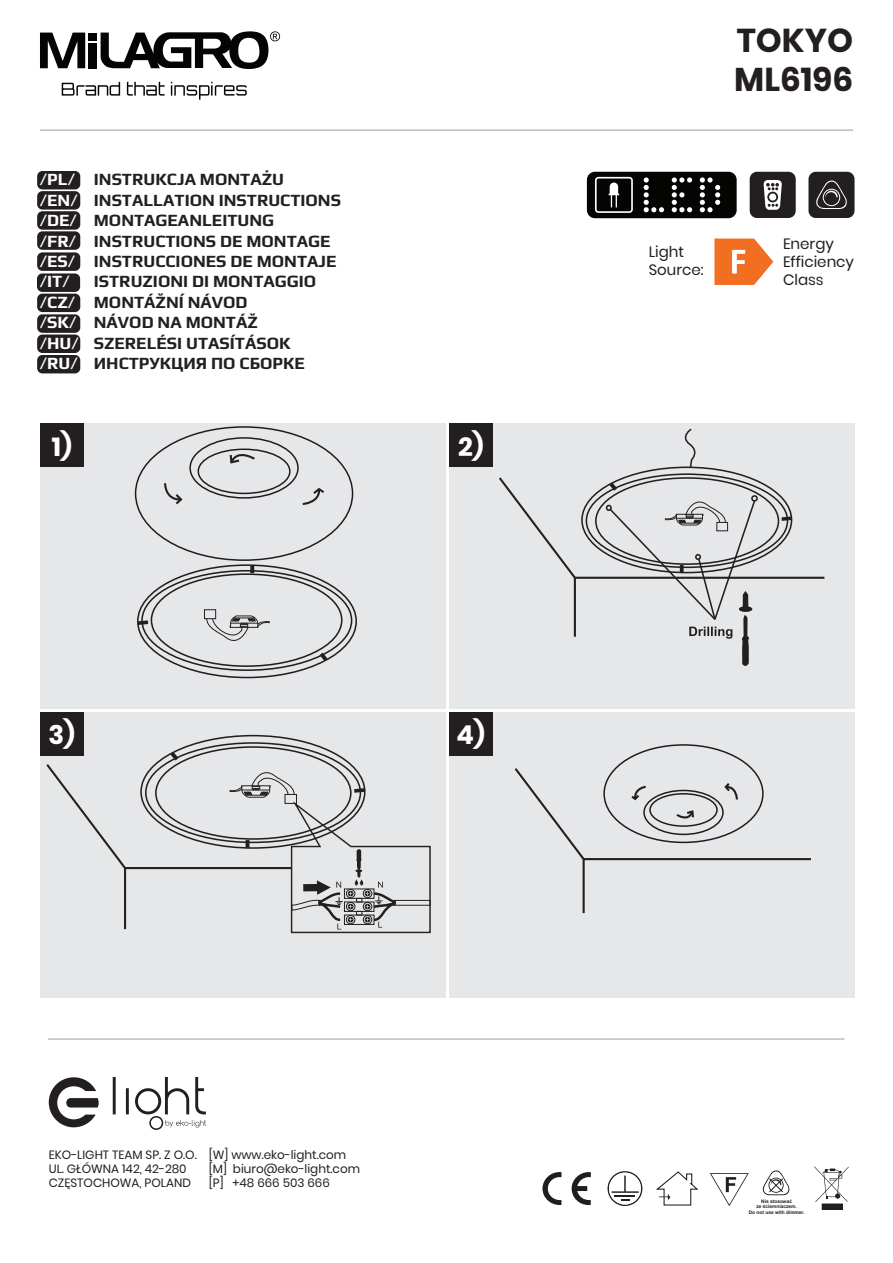
<style>
.page{position:relative;width:893px;height:1263px;background:#fff}
.page>*{position:absolute;margin:0;border:0;box-sizing:border-box;transform-origin:0 0}
.t1{font:700 33px/39.6px "Poppins";color:#231f20}
.t2{font:700 26.1px "Poppins";color:#fff}
.t3{font:700 16.95px/20.4px "Play";color:#231f20}
.t4{font:15px/18px "Poppins";color:#231f20}
.t5{font:12px/14.4px "Poppins";color:#231f20}
.t6{font:700 4.8px/5.4px "Arial";color:#201d1e;text-align:center}
.s1{color:#fff}
</style>
<div class="page">
<div style="left:37px;top:191px;width:43px;height:19px;background:#231f20;border-radius:5px"></div>
<div style="left:37px;top:211px;width:43px;height:19px;background:#231f20;border-radius:5px"></div>
<div style="left:37px;top:231px;width:43px;height:19px;background:#231f20;border-radius:5px"></div>
<div style="left:37px;top:252px;width:43px;height:19px;background:#231f20;border-radius:5px"></div>
<div style="left:37px;top:273px;width:43px;height:19px;background:#231f20;border-radius:5px"></div>
<div style="left:37px;top:294px;width:43px;height:18px;background:#231f20;border-radius:5px"></div>
<div style="left:37px;top:314px;width:43px;height:19px;background:#231f20;border-radius:5px"></div>
<div style="left:37px;top:335px;width:43px;height:18px;background:#231f20;border-radius:5px"></div>
<div style="left:37px;top:355px;width:43px;height:18px;background:#231f20;border-radius:5px"></div>
<div style="left:37px;top:171px;width:43px;height:18px;background:#231f20;border-radius:5px"></div>
<hr style="left:40px;top:129px;width:813px;height:2px;background:#bcbdc0">
<hr style="left:48px;top:1038px;width:796px;height:2px;background:#bcbdc0">
<svg style="left:572px;top:1172px;width:19px;height:33px"></svg>
<svg style="left:542px;top:1172px;width:19px;height:33px"></svg>
<svg style="left:762px;top:1170px;width:28px;height:25px"></svg>
<svg style="left:814px;top:1166px;width:35px;height:44px"></svg>
<svg style="left:40px;top:33px;width:45px;height:35px"></svg>
<div style="left:89px;top:43px;width:8px;height:25px;background:#040503"></div>
<div style="left:89px;top:33px;width:8px;height:7px;background:#040503"></div>
<svg style="left:62px;top:82px;width:58px;height:14px"></svg>
<svg style="left:127px;top:82px;width:38px;height:14px"></svg>
<svg style="left:171px;top:82px;width:76px;height:18px"></svg>
<svg style="left:101px;top:31px;width:179px;height:38px"></svg>
<div style="left:587px;top:172px;width:150px;height:46px;background:#040503;border-radius:8px"></div>
<div style="left:595px;top:177px;width:38px;height:36px;border:2px solid #fff;border-radius:3px"></div>
<svg style="left:609px;top:183px;width:10px;height:24px"></svg>
<svg style="left:644px;top:177px;width:20px;height:35px"></svg>
<svg style="left:672px;top:177px;width:20px;height:35px"></svg>
<svg style="left:700px;top:177px;width:20px;height:35px"></svg>
<div style="left:750px;top:172px;width:46px;height:46px;background:#231f20;border-radius:7px"></div>
<div style="left:808px;top:172px;width:46px;height:46px;background:#231f20;border-radius:7px"></div>
<svg style="left:763px;top:180px;width:19px;height:30px"></svg>
<svg style="left:816px;top:180px;width:31px;height:29px"></svg>
<div style="left:40px;top:712px;width:406px;height:286px;background:#e6e7e9"></div>
<div style="left:449px;top:712px;width:405px;height:286px;background:#e6e7e9"></div>
<div style="left:40px;top:423px;width:406px;height:286px;background:#e6e7e9"></div>
<div style="left:449px;top:423px;width:405px;height:286px;background:#e6e7e9"></div>
<hr style="left:583px;top:859px;width:2px;height:54px;background:#231f20">
<hr style="left:584px;top:858px;width:227px;height:2px;background:#231f20">
<svg style="left:514px;top:768px;width:73px;height:94px"></svg>
<hr style="left:124px;top:868px;width:2px;height:61px;background:#23221e">
<hr style="left:125px;top:867px;width:166px;height:2px;background:#23221e">
<svg style="left:46px;top:764px;width:82px;height:107px"></svg>
<hr style="left:574px;top:578px;width:2px;height:59px;background:#23221e">
<hr style="left:575px;top:577px;width:249px;height:2px;background:#23221e">
<svg style="left:499px;top:477px;width:79px;height:104px"></svg>
<svg style="left:164px;top:483px;width:19px;height:22px"></svg>
<svg style="left:228px;top:451px;width:27px;height:13px"></svg>
<svg style="left:302px;top:488px;width:22px;height:17px"></svg>
<svg style="left:684px;top:428px;width:12px;height:38px"></svg>
<div style="left:751px;top:495px;width:7px;height:7px;border:2px solid #231f20;border-radius:50%"></div>
<div style="left:151px;top:573px;width:192px;height:94px;border:2px solid #231f20;border-radius:50%"></div>
<svg style="left:137px;top:619px;width:12px;height:7px"></svg>
<svg style="left:250px;top:565px;width:4px;height:8px"></svg>
<svg style="left:318px;top:651px;width:11px;height:12px"></svg>
<div style="left:204px;top:609px;width:12px;height:10px;border:1px solid #231f20"></div>
<svg style="left:206px;top:615px;width:64px;height:26px"></svg>
<svg style="left:781px;top:515px;width:12px;height:7px"></svg>
<svg style="left:608px;top:481px;width:11px;height:11px"></svg>
<svg style="left:606px;top:498px;width:150px;height:708px"></svg>
<svg style="left:169px;top:751px;width:11px;height:11px"></svg>
<svg style="left:229px;top:768px;width:202px;height:272px"></svg>
<div style="left:40px;top:423px;width:44px;height:44px;background:#231f20"></div>
<div style="left:449px;top:423px;width:44px;height:44px;background:#231f20"></div>
<div style="left:40px;top:712px;width:44px;height:44px;background:#231f20"></div>
<div style="left:449px;top:712px;width:44px;height:44px;background:#231f20"></div>
<div style="left:189px;top:437px;width:110px;height:62px;border:2px solid #231f20;border-radius:50%"></div>
<div style="left:198px;top:448px;width:93px;height:46px;border:2px solid #231f20;border-radius:50%"></div>
<div style="left:603px;top:744px;width:161px;height:99px;border:2px solid #231f20;border-radius:50%"></div>
<div style="left:643px;top:790px;width:81px;height:45px;border:2px solid #231f20;border-radius:50%"></div>
<div style="left:649px;top:793px;width:69px;height:34px;border:2px solid #231f20;border-radius:50%"></div>
<svg style="left:113px;top:1077px;width:3px;height:37px"></svg>
<svg style="left:126px;top:1088px;width:3px;height:26px"></svg>
<svg style="left:49px;top:1077px;width:49px;height:50px"></svg>
<svg style="left:135px;top:1077px;width:71px;height:53px"></svg>
<svg style="left:714px;top:239px;width:59px;height:46px"></svg>
<p class="t3" style="left:40px;top:168px;width:303px"><span class="s1">/PL/</span> INSTRUKCJA MONTAŻU<br><span class="s1">/EN/</span> INSTALLATION INSTRUCTIONS <span class="s1">/DE/</span> MONTAGEANLEITUNG<br><span class="s1">/FR/</span> INSTRUCTIONS DE MONTAGE <span class="s1">/ES/</span> INSTRUCCIONES DE MONTAJE <span class="s1">/IT/</span></p>
<p class="t3" style="left:40px;top:270px;width:278px;text-indent:54px">ISTRUZIONI DI MONTAGGIO <span class="s1">/CZ/</span> MONTÁŽNÍ NÁVOD<br><span class="s1">/SK/</span> NÁVOD NA MONTÁŽ<br><span class="s1">/HU/</span> SZERELÉSI UTASÍTÁSOK <span class="s1">/RU/</span> ИНСТРУКЦИЯ ПО СБОРКЕ</p>
<h2 class="t2" style="left:52px;top:431px;width:22px">1)</h2>
<h2 class="t2" style="left:458px;top:431px;width:27px">2)</h2>
<h2 class="t2" style="left:49px;top:720px;width:28px">3)</h2>
<h2 class="t2" style="left:457px;top:720px;width:30px">4)</h2>
<p class="t5" style="left:49px;top:1147px;width:150px">EKO-LIGHT TEAM SP. Z O.O.<br>UL. GŁÓWNA 142, 42-280<br>CZĘSTOCHOWA, POLAND</p>
<p class="t5" style="left:209px;top:1147px;width:153px">[W] www.eko-light.com [M] biuro@eko-light.com [P] +48 666 503 666</p>
<h1 class="t1" style="left:734px;top:20px;width:120px">TOKYO<br>ML6196</h1>
<p class="t4" style="left:649px;top:243px;width:56px">Light<br>Source:</p>
<p class="t4" style="left:783px;top:235px;width:73px">Energy<br>Efficiency<br>Class</p>
<p class="t6" style="left:749px;top:1199px;width:57px">Nie stosować<br>ze ściemniaczem.<br>Do not use with dimmer.</p>
</div>
